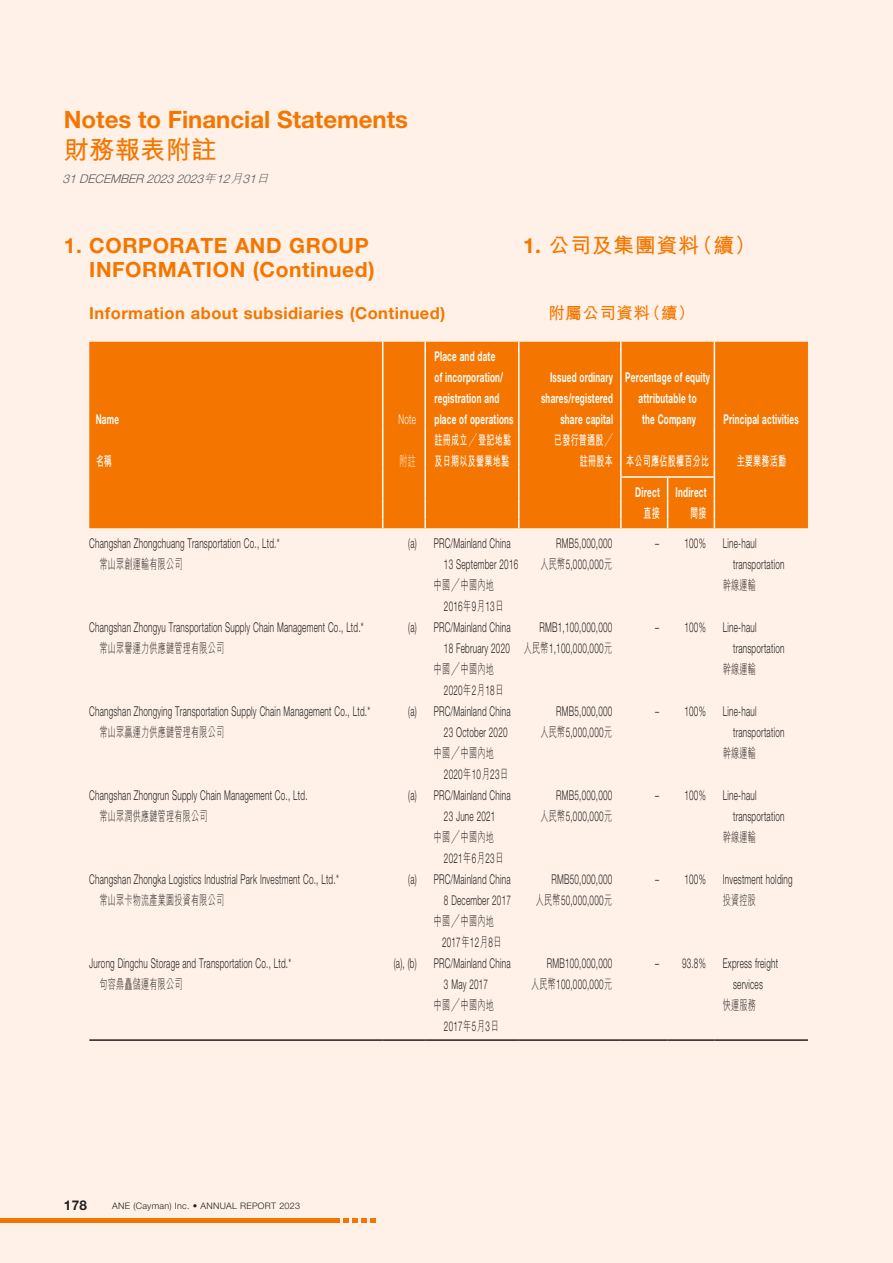
<style>
.page{position:relative;width:893px;height:1263px;background:#fff1e7}
.page>*{position:absolute;margin:0;border:0;box-sizing:border-box;transform-origin:0 0}
.t1{font:700 25.5px "M Hei HK";color:#f47600}
.t2{font:700 24px "Helvetica Neue LT Std";color:#f47600}
.t3{font:700 21px/24px "Helvetica Neue LT Std";letter-spacing:.03em;color:#f47600;text-align:right}
.t4{font:700 21px "M Hei HK";letter-spacing:.03em;color:#f47600}
.t5{font:700 16.5px "Helvetica Neue LT Std";letter-spacing:.03em;color:#f47600}
.t6{font:700 16.5px "M Hei HK";letter-spacing:.03em;color:#f47600}
.t7{font:300 13.5px/21px "Helvetica Neue LT Std";letter-spacing:.03em;color:#231f20;text-align:right;scale:.6 1}
.t8{font:700 13.5px/21px "Helvetica Neue LT Std";letter-spacing:.03em;color:#fff;scale:.6 1}
.t9{font:300 13.5px "M Hei HK";letter-spacing:.03em;color:#231f20;scale:.6 1}
.t10{font:700 13.5px/21px "M Hei HK";letter-spacing:.03em;color:#fff;scale:.6 1}
.t11{font:300 13.5px "Helvetica Neue LT Std";color:#fff;scale:.6 1}
.t12{font:700 13.5px "Helvetica Neue LT Std";color:#231f20}
.t13{font:300 13.5px "M Hei HK";color:#fff;scale:.6 1}
.t14{font:italic 300 12px "Helvetica Neue LT Std";color:#57585a}
.t15{font:300 9px "Helvetica Neue LT Std";letter-spacing:.03em;color:#231f20}
.s1{font-family:"M Hei HK"}
.s2{font-family:"Helvetica Neue LT Std"}
.s3{font-weight:700}
</style>
<div class="page">
<svg style="left:344px;top:1218px;width:32px;height:4px"></svg>
<hr style="left:0;top:1218px;width:340px;height:4px;background:#f47600">
<div style="left:89px;top:342px;width:719px;height:186px;background:#f47600"></div>
<svg style="left:667px;top:478px;width:1px;height:50px"></svg>
<hr style="left:620px;top:342px;width:2px;height:84px;background:#fff">
<hr style="left:620px;top:426px;width:2px;height:42px;background:#fff">
<svg style="left:620px;top:468px;width:2px;height:8px"></svg>
<hr style="left:620px;top:478px;width:2px;height:21px;background:#fff">
<hr style="left:620px;top:499px;width:2px;height:21px;background:#fff">
<svg style="left:620px;top:520px;width:2px;height:8px"></svg>
<hr style="left:518px;top:342px;width:1px;height:84px;background:#fff">
<hr style="left:518px;top:426px;width:1px;height:42px;background:#fff">
<svg style="left:518px;top:468px;width:1px;height:60px"></svg>
<hr style="left:382px;top:342px;width:1px;height:84px;background:#fff">
<hr style="left:424px;top:342px;width:2px;height:84px;background:#fff">
<hr style="left:382px;top:426px;width:1px;height:42px;background:#fff">
<hr style="left:424px;top:426px;width:2px;height:42px;background:#fff">
<svg style="left:424px;top:468px;width:2px;height:9px"></svg>
<hr style="left:424px;top:477px;width:2px;height:22px;background:#fff">
<hr style="left:424px;top:499px;width:2px;height:21px;background:#fff">
<svg style="left:382px;top:468px;width:1px;height:60px"></svg>
<svg style="left:424px;top:520px;width:2px;height:8px"></svg>
<hr style="left:714px;top:342px;width:1px;height:84px;background:#fff">
<hr style="left:714px;top:426px;width:1px;height:42px;background:#fff">
<svg style="left:714px;top:468px;width:1px;height:60px"></svg>
<hr style="left:620px;top:476px;width:48px;height:2px;background:#fff">
<hr style="left:668px;top:476px;width:47px;height:2px;background:#fff">
<hr style="left:89px;top:1039px;width:294px;height:2px;background:#231f20">
<hr style="left:383px;top:1039px;width:42px;height:2px;background:#231f20">
<hr style="left:425px;top:1039px;width:94px;height:2px;background:#231f20">
<hr style="left:519px;top:1039px;width:102px;height:2px;background:#231f20">
<hr style="left:621px;top:1039px;width:47px;height:2px;background:#231f20">
<hr style="left:668px;top:1039px;width:46px;height:2px;background:#231f20">
<hr style="left:714px;top:1039px;width:94px;height:2px;background:#231f20">
<h2 class="t2" style="left:64px;top:104px;width:346px">Notes to Financial Statements</h2>
<h1 class="t1" style="left:64px;top:131px;width:154px">財務報表附註</h1>
<p class="t14" style="left:63px;top:171px;width:211px">31DECEMBER 2023 2023<span class="s1">年</span>12<span class="s1">月</span>31<span class="s1">日</span></p>
<h3 class="t3" style="left:64px;top:233px;width:312px">1. CORPORATE AND GROUP<br>INFORMATION (Continued)</h3>
<p class="t5" style="left:89px;top:303px;width:358px">Information about subsidiaries (Continued)</p>
<h3 class="t4" style="left:523px;top:230px;width:234px"><span class="s2">1.</span> 公司及集團資料（續）</h3>
<p class="t6" style="left:549px;top:301px;width:148px">附屬公司資料（續）</p>
<p class="t8" style="left:96px;top:408px;width:40px">Name</p>
<p class="t11" style="left:398px;top:411px;width:31px">Note</p>
<p class="t8" style="left:434px;top:345px;width:133px">Place and date<br>of incorporation/ registration and place of operations</p>
<p class="t8" style="left:541px;top:366px;width:122px;text-align:right">Issued ordinary shares/registered share capital</p>
<p class="t8" style="left:625px;top:366px;width:143px;text-align:center">Percentage of equity attributable to<br>the Company</p>
<p class="t8" style="left:724px;top:408px;width:127px">Principal activities</p>
<p class="t10" style="left:96px;top:449px;width:29px">名稱</p>
<p class="t13" style="left:400px;top:454px;width:29px">附註</p>
<p class="t10" style="left:434px;top:428px;width:129px">註冊成立╱登記地點及日期以及營業地點</p>
<p class="t10" style="left:580px;top:428px;width:217px;text-indent:-26px">已發行普通股╱<br>註冊股本 本公司應佔股權百分比</p>
<p class="t8" style="left:635px;top:481px;width:120px">Direct Indirect</p>
<p class="t10" style="left:643px;top:501px;width:29px">直接</p>
<p class="t10" style="left:690px;top:501px;width:29px">間接</p>
<p class="t10" style="left:737px;top:449px;width:84px">主要業務活動</p>
<p class="t7" style="left:89px;top:532px;width:319px">Changshan Zhongchuang Transportation Co., Ltd.*</p>
<p class="t9" style="left:99px;top:557px;width:140px">常山眾創運輸有限公司</p>
<p class="t7" style="left:89px;top:616px;width:459px">Changshan Zhongyu Transportation Supply Chain Management Co., Ltd.*</p>
<p class="t9" style="left:99px;top:641px;width:209px">常山眾譽運力供應鏈管理有限公司</p>
<p class="t7" style="left:89px;top:700px;width:470px">Changshan Zhongying Transportation Supply Chain Management Co., Ltd.*</p>
<p class="t9" style="left:99px;top:725px;width:209px">常山眾贏運力供應鏈管理有限公司</p>
<p class="t7" style="left:89px;top:784px;width:365px">Changshan Zhongrun Supply Chain Management Co., Ltd.</p>
<p class="t9" style="left:99px;top:809px;width:182px">常山眾潤供應鏈管理有限公司</p>
<p class="t7" style="left:89px;top:868px;width:417px">Changshan Zhongka Logistics Industrial Park Investment Co., Ltd.*</p>
<p class="t9" style="left:99px;top:893px;width:209px">常山眾卡物流產業園投資有限公司</p>
<p class="t7" style="left:89px;top:952px;width:338px">Jurong Dingchu Storage and Transportation Co., Ltd.*</p>
<p class="t9" style="left:99px;top:977px;width:140px">句容鼎矗儲運有限公司</p>
<p class="t7" style="left:444px;top:532px;width:125px;text-align:left;text-indent:-36px">(a) PRC/Mainland China<br>13 September 2016</p>
<p class="t9" style="left:434px;top:578px;width:102px">中國╱中國內地</p>
<p class="t7" style="left:444px;top:595px;width:101px">2016<span class="s1">年</span>9<span class="s1">月</span>13<span class="s1">日</span></p>
<p class="t7" style="left:541px;top:532px;width:121px">RMB5,000,000<br><span class="s1">人民幣</span>5,000,000<span class="s1">元</span></p>
<p class="t7" style="left:655px;top:532px;width:86px">– 100%</p>
<p class="t7" style="left:733px;top:532px;width:87px;text-align:left;text-indent:-10px">Line-haul transportation</p>
<p class="t9" style="left:723px;top:578px;width:57px">幹線運輸</p>
<p class="t7" style="left:408px;top:616px;width:172px">(a) PRC/Mainland China<br>18 February 2020</p>
<p class="t9" style="left:434px;top:662px;width:102px">中國╱中國內地</p>
<p class="t7" style="left:444px;top:679px;width:101px">2020<span class="s1">年</span>2<span class="s1">月</span>18<span class="s1">日</span></p>
<p class="t7" style="left:408px;top:700px;width:172px">(a) PRC/Mainland China<br>23 October 2020</p>
<p class="t9" style="left:434px;top:746px;width:102px">中國╱中國內地</p>
<p class="t7" style="left:444px;top:763px;width:109px">2020<span class="s1">年</span>10<span class="s1">月</span>23<span class="s1">日</span></p>
<p class="t7" style="left:444px;top:784px;width:113px;text-align:left;text-indent:-36px">(a) PRC/Mainland China<br>23 June 2021</p>
<p class="t9" style="left:434px;top:830px;width:102px">中國╱中國內地</p>
<p class="t7" style="left:444px;top:847px;width:101px">2021<span class="s1">年</span>6<span class="s1">月</span>23<span class="s1">日</span></p>
<p class="t7" style="left:408px;top:868px;width:173px">(a) PRC/Mainland China<br>8 December 2017</p>
<p class="t9" style="left:434px;top:914px;width:102px">中國╱中國內地</p>
<p class="t7" style="left:442px;top:931px;width:101px">2017<span class="s1">年</span>12<span class="s1">月</span>8<span class="s1">日</span></p>
<p class="t7" style="left:394px;top:952px;width:40px">(a), (b)</p>
<p class="t7" style="left:444px;top:952px;width:113px;text-align:left;text-indent:-10px">PRC/Mainland China<br>3 May 2017</p>
<p class="t9" style="left:434px;top:998px;width:102px">中國╱中國內地</p>
<p class="t7" style="left:444px;top:1015px;width:93px">2017<span class="s1">年</span>5<span class="s1">月</span>3<span class="s1">日</span></p>
<p class="t7" style="left:524px;top:616px;width:149px">RMB1,100,000,000<br><span class="s1">人民幣</span>1,100,000,000<span class="s1">元</span></p>
<p class="t7" style="left:655px;top:616px;width:86px">– 100%</p>
<p class="t7" style="left:733px;top:616px;width:87px;text-align:left;text-indent:-10px">Line-haul transportation</p>
<p class="t9" style="left:723px;top:662px;width:57px">幹線運輸</p>
<p class="t7" style="left:541px;top:700px;width:121px">RMB5,000,000<br><span class="s1">人民幣</span>5,000,000<span class="s1">元</span></p>
<p class="t7" style="left:655px;top:700px;width:86px">– 100%</p>
<p class="t7" style="left:733px;top:700px;width:87px;text-align:left;text-indent:-10px">Line-haul transportation</p>
<p class="t9" style="left:723px;top:746px;width:57px">幹線運輸</p>
<p class="t7" style="left:541px;top:784px;width:121px">RMB5,000,000<br><span class="s1">人民幣</span>5,000,000<span class="s1">元</span></p>
<p class="t7" style="left:655px;top:784px;width:86px">– 100%</p>
<p class="t7" style="left:733px;top:784px;width:87px;text-align:left;text-indent:-10px">Line-haul transportation</p>
<p class="t9" style="left:723px;top:830px;width:57px">幹線運輸</p>
<p class="t7" style="left:536px;top:868px;width:129px">RMB50,000,000<br><span class="s1">人民幣</span>50,000,000<span class="s1">元</span></p>
<p class="t7" style="left:655px;top:868px;width:86px">– 100%</p>
<p class="t7" style="left:723px;top:868px;width:118px">Investment holding</p>
<p class="t9" style="left:723px;top:893px;width:57px">投資控股</p>
<p class="t7" style="left:531px;top:952px;width:137px">RMB100,000,000<br><span class="s1">人民幣</span>100,000,000<span class="s1">元</span></p>
<p class="t7" style="left:655px;top:952px;width:86px">– 93.8%</p>
<p class="t7" style="left:723px;top:952px;width:93px;text-align:center">Express freight services</p>
<p class="t9" style="left:723px;top:998px;width:57px">快運服務</p>
<p class="t12" style="left:64px;top:1197px;width:25px">178</p>
<p class="t15" style="left:112px;top:1200px;width:189px">ANE (Cayman) Inc. <span class="s3">•</span> ANNUAL REPORT 2023</p>
</div>
